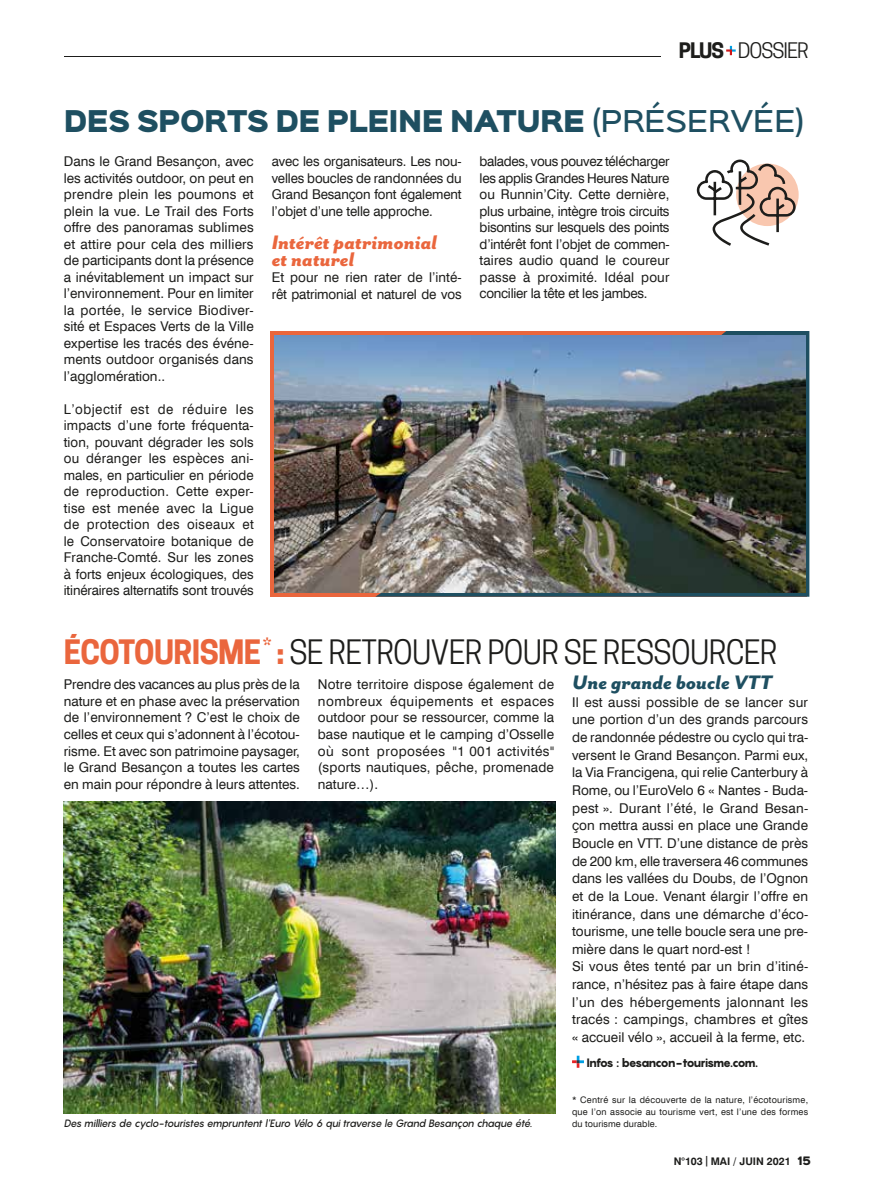
<style>
.page{position:relative;width:872px;height:1191px;background:#fff}
.page>*{position:absolute;margin:0;border:0;box-sizing:border-box;transform-origin:0 0}
.t1{font:31.5px "Cooper Hewitt";letter-spacing:-.02em;color:#1d1d1b;scale:.96 1}
.t2{font:27px "Sinkin Sans 900 X Black";letter-spacing:-.025em;color:#1e4f61;scale:.92 1}
.t3{font:italic 800 22.5px/16.5px "Mr Eaves San OT";color:#ea663d}
.t4{font:italic 800 22.5px "Mr Eaves San OT";color:#1e4f61}
.t5{font:20.1px "Cooper Hewitt";letter-spacing:-.05em;color:#1d1d1b}
.t6{font:13.5px/16.5px "Swiss 721 BT";color:#1d1d1b;text-align:justify}
.t7{font:800 12px "Pangram";letter-spacing:-.105em;color:#1d1d1b}
.t8{font:italic 500 10.5px "Pangram";color:#1d1d1b;scale:.95 1}
.t9{font:700 10.5px "Swiss 721 BT";color:#1d1d1b}
.t10{font:9px/12px "Swiss 721 BT";letter-spacing:.02em;color:#1d1d1b}
.s1{font-weight:700}
.s2{font-family:"Sinkin Sans 500";font-weight:500}
.s3{font-weight:700;color:#ea663d}
.s4{font-family:"Sinkin Sans 800";font-weight:900}
</style>
<div class="page">
<svg style="left:726px;top:46px;width:9px;height:9px"></svg>
<hr style="left:64px;top:56px;width:596px;height:1px;background:#1d1d1b">
<svg style="left:375px;top:331px;width:434px;height:266px;background:#655854"></svg>
<img style="left:274px;top:335px;width:531px;height:257px">
<svg style="left:572px;top:1055px;width:12px;height:12px"></svg>
<img style="left:64px;top:801px;width:491px;height:312px">
<svg style="left:697px;top:159px;width:98px;height:87px"></svg>
<h3 class="t5" style="left:679px;top:39px;width:131px"><span class="s1">PLUS</span> DOSSIER</h3>
<h2 class="t2" style="left:64px;top:107px;width:805px">DES SPORTS DE PLEINE NATURE <span class="s2">(PRÉSERVÉE)</span></h2>
<p class="t6" style="left:64px;top:153px;width:191px">Dans le Grand Besançon, avec les activités outdoor, on peut en prendre plein les poumons et plein la vue. Le Trail des Forts offre des panoramas sublimes et attire pour cela des milliers de participants dont la présence a inévitablement un impact sur l’environnement. Pour en limiter la portée, le service Biodiver&shy;sité et Espaces Verts de la Ville expertise les tracés des événe&shy;ments outdoor organisés dans l’agglomération..</p>
<p class="t6" style="left:64px;top:401px;width:191px">L’objectif est de réduire les impacts d’une forte fréquenta&shy;tion, pouvant dégrader les sols ou déranger les espèces ani&shy;males, en particulier en période de reproduction. Cette exper&shy;tise est menée avec la Ligue de protection des oiseaux et le Conservatoire botanique de Franche-Comté. Sur les zones à forts enjeux écologiques, des itinéraires alternatifs sont trouvés</p>
<p class="t6" style="left:272px;top:153px;width:191px">avec les organisateurs. Les nou&shy;velles boucles de randonnées du Grand Besançon font également l’objet d’une telle approche.</p>
<h3 class="t3" style="left:272px;top:234px;width:167px">Intérêt patrimonial et naturel</h3>
<p class="t6" style="left:272px;top:269px;width:191px">Et pour ne rien rater de l’inté&shy;rêt patrimonial et naturel de vos</p>
<p class="t6" style="left:479px;top:153px;width:191px">balades, vous pouvez télécharger les applis Grandes Heures Nature ou Runnin’City. Cette dernière, plus urbaine, intègre trois circuits bisontins sur lesquels des points d’intérêt font l’objet de commen&shy;taires audio quand le coureur passe à proximité. Idéal pour concilier la tête et les jambes.</p>
<h1 class="t1" style="left:64px;top:634px;width:745px"><span class="s3">ÉCOTOURISME</span> <sup>*</sup> <span class="s3">:</span> SE RETROUVER POUR SE RESSOURCER</h1>
<p class="t6" style="left:64px;top:676px;width:238px">Prendre des vacances au plus près de la nature et en phase avec la préservation de l’environnement ? C’est le choix de celles et ceux qui s’adonnent à l’écotou&shy;risme. Et avec son patrimoine paysager, le Grand Besançon a toutes les cartes en main pour répondre à leurs attentes.</p>
<p class="t6" style="left:318px;top:676px;width:238px">Notre territoire dispose également de nombreux équipements et espaces outdoor pour se ressourcer, comme la base nautique et le camping d’Osselle où sont proposées "1 001 activités" (sports nautiques, pêche, promenade nature…).</p>
<h3 class="t4" style="left:572px;top:669px;width:201px">Une grande boucle VTT</h3>
<p class="t6" style="left:572px;top:693px;width:238px;line-height:17.7px;text-align:left">Il est aussi possible de se lancer sur une portion d’un des grands parcours de randonnée pédestre ou cyclo qui tra&shy;versent le Grand Besançon. Parmi eux, la Via Francigena, qui relie Canterbury à Rome, ou l’EuroVelo 6 « Nantes - Buda&shy;pest ». Durant l’été, le Grand Besan&shy;çon mettra aussi en place une Grande Boucle en VTT. D’une distance de près de 200 km, elle traversera 46 communes dans les vallées du Doubs, de l’Ognon et de la Loue. Venant élargir l’offre en itinérance, dans une démarche d’éco&shy;tourisme, une telle boucle sera une pre&shy;mière dans le quart nord-est !<br>Si vous êtes tenté par un brin d’itiné&shy;rance, n’hésitez pas à faire étape dans l’un des hébergements jalonnant les tracés : campings, chambres et gîtes « accueil vélo », accueil à la ferme, etc.</p>
<p class="t7" style="left:586px;top:1054px;width:173px">Infos : besancon-tourisme.com.</p>
<p class="t10" style="left:572px;top:1094px;width:238px">* Centré sur la découverte de la nature, l’écotourisme, que l’on associe au tourisme vert, est l’une des formes</p>
<p class="t8" style="left:64px;top:1116px;width:497px">Des milliers de cyclo-touristes empruntentl'Euro Vélo 6 quitraverse le Grand Besançon chaque été.</p>
<p class="t10" style="left:572px;top:1117px;width:87px">du tourisme durable.</p>
<p class="t9" style="left:674px;top:1155px;width:139px">N°103 |MAI / JUIN 2021 <span class="s4">15</span></p>
</div>
